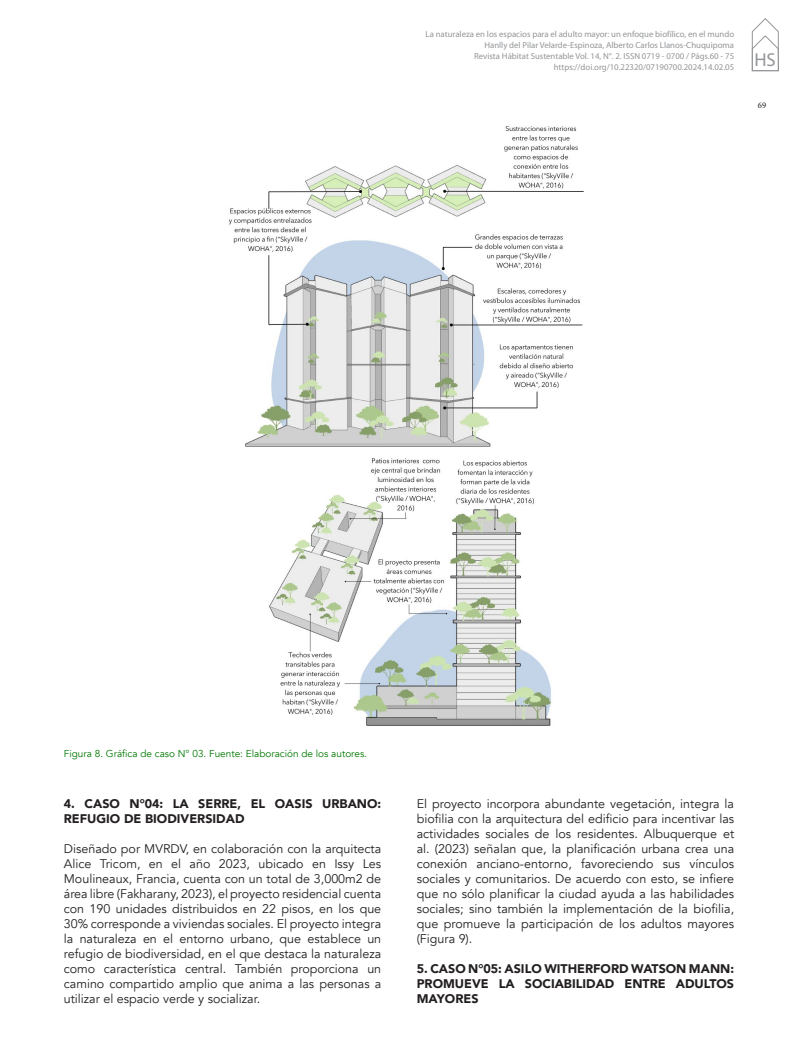
<style>
.page{position:relative;width:798px;height:1063px;background:#fff}
.page>*{position:absolute;margin:0;border:0;box-sizing:border-box;transform-origin:0 0}
.t1{font:18.75px "Myriad Pro";color:#939598}
._07_CUERPO_TEXTO{font:12.5px/15px "Avenir";color:#231f20;text-align:justify}
._10_SUBTITULOS__2_2{font:900 12.5px/15px "Avenir";color:#231f20}
._14_PIE_DE_FOTOS{font:10px "Avenir";color:#007800}
.t2{font:8.75px/11.2px "Myriad Pro";color:#939598;text-align:right}
.t3{font:8.75px "Minion Pro";color:#231f20}
</style>
<div class="page">
<svg style="left:751px;top:18px;width:27px;height:53px"></svg>
<img style="left:229px;top:125px;width:355px;height:601px">
<p class="t2" style="left:425px;top:28px;width:310px">La naturaleza en los espacios para el adulto mayor: un enfoque biofílico, en el mundo Hanlly del Pilar Velarde-Espinoza, Alberto Carlos Llanos-Chuquipoma<br>Revista Hábitat Sustentable Vol. 14, N°. 2. ISSN 0719 - 0700 / Págs.60 - 75 https://doi.org/10.22320/07190700.2024.14.02.05</p>
<h1 class="t1" style="left:754px;top:48px;width:23px">HS</h1>
<p class="t3" style="left:757px;top:99px;width:10px">69</p>
<p class="_14_PIE_DE_FOTOS" style="left:64px;top:748px;width:304px">Figura 8. Gráfica de caso N° 03. Fuente: Elaboración de los autores.</p>
<p class="_10_SUBTITULOS__2_2" style="left:64px;top:796px;width:319px">4. CASO N°04: LA SERRE, EL OASIS URBANO:<br>REFUGIO DE BIODIVERSIDAD</p>
<p class="_07_CUERPO_TEXTO" style="left:64px;top:842px;width:319px">Diseñado por MVRDV, en colaboración con la arquitecta Alice Tricom, en el año 2023, ubicado en Issy Les Moulineaux, Francia, cuenta con un total de 3,000m2 de área libre (Fakharany, 2023), el proyecto residencial cuenta con 190 unidades distribuidos en 22 pisos, en los que 30% corresponde a viviendas sociales. El proyecto integra la naturaleza en el entorno urbano, que establece un refugio de biodiversidad, en el que destaca la naturaleza como característica central. También proporciona un camino compartido amplio que anima a las personas a utilizar el espacio verde y socializar.</p>
<p class="_07_CUERPO_TEXTO" style="left:416px;top:797px;width:319px">El proyecto incorpora abundante vegetación, integra la biofilia con la arquitectura del edificio para incentivar las actividades sociales de los residentes. Albuquerque et al. (2023) señalan que, la planificación urbana crea una conexión anciano-entorno, favoreciendo sus vínculos sociales y comunitarios. De acuerdo con esto, se infiere que no sólo planificar la ciudad ayuda a las habilidades sociales; sino también la implementación de la biofilia, que promueve la participación de los adultos mayores (Figura 9).</p>
<p class="_10_SUBTITULOS__2_2" style="left:416px;top:961px;width:319px;text-align:justify">5. CASO N°05: ASILO WITHERFORD WATSON MANN:<br>PROMUEVE LA SOCIABILIDAD ENTRE ADULTOS MAYORES</p>
</div>
